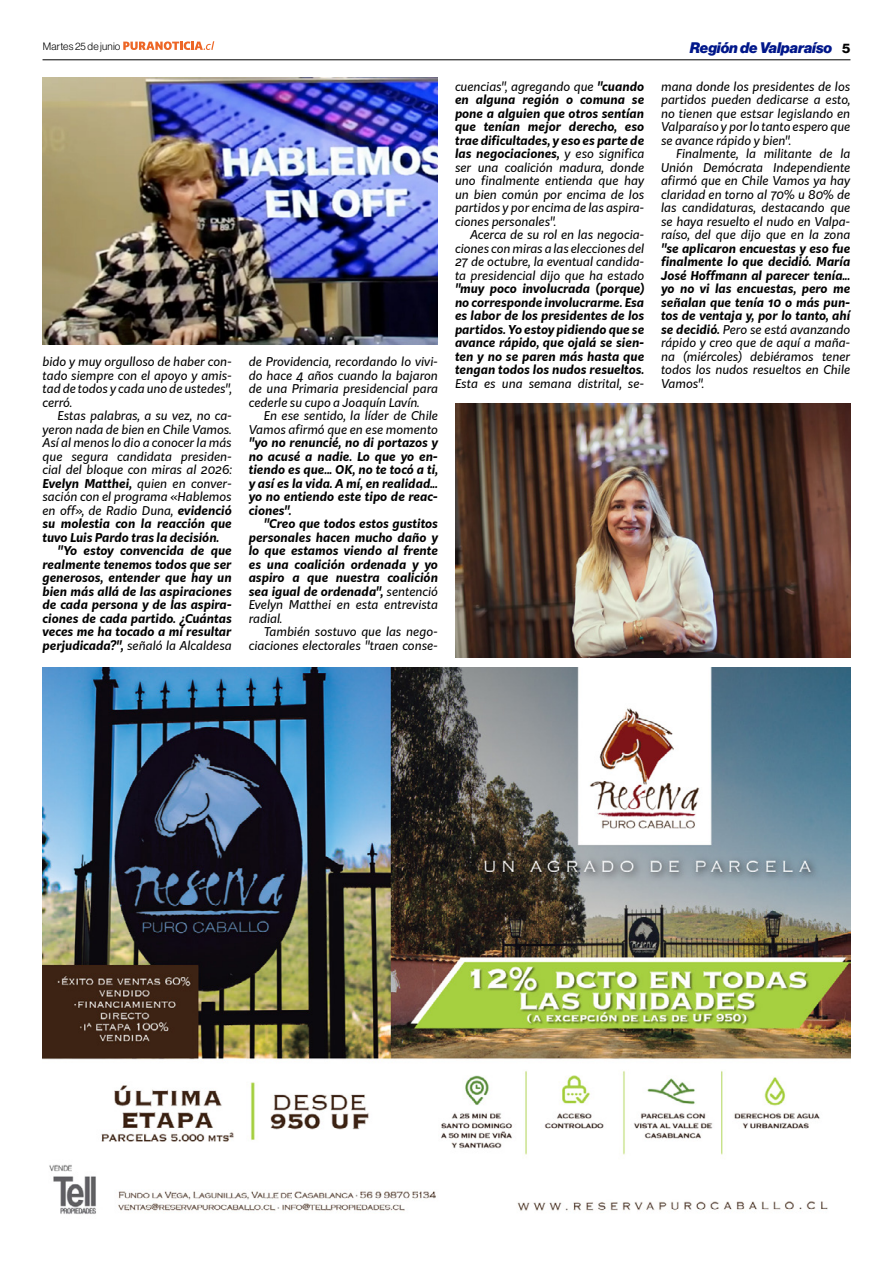
<style>
.page{position:relative;width:893px;height:1263px;background:#fff}
.page>*{position:absolute;margin:0;border:0;box-sizing:border-box;transform-origin:0 0}
.t1{font:15px "N Haas Grotesk DS Pro 96 Blk It";color:#00178a}
.t2{font:italic 12px/13.5px "Kit Sans";color:#000;text-align:justify}
.t3{font:italic 700 12px/13.5px "Kit Sans";color:#000;text-align:justify}
.t4{font:10.5px "N Haas Grotesk DS Pro 45 Lt";letter-spacing:.015em;color:#000}
.s1{font-family:"N Haas Grotesk DS Pro 75 Bd";font-size:13.5px;color:#000}
.s2{font-weight:700}
.s3{font-weight:400}
</style>
<div class="page">
<hr style="left:43px;top:59px;width:807px;height:1px;background:#000">
<svg style="left:123px;top:41px;width:91px;height:9px"></svg>
<img style="left:455px;top:404px;width:396px;height:254px">
<img style="left:43px;top:78px;width:395px;height:266px">
<img style="left:43px;top:668px;width:808px;height:546px">
<p class="t4" style="left:43px;top:40px;width:79px">Martes 25 de junio</p>
<p class="t1" style="left:690px;top:39px;width:162px">Región de Valparaíso <span class="s1">5</span></p>
<p class="t2" style="left:43px;top:354px;width:191px">bido y muy orgulloso de haber con&shy;tado siempre con el apoyo y amis&shy;tad de todos y cada uno de ustedes", cerró.</p>
<p class="t2" style="left:43px;top:408px;width:191px;text-indent:15px">Estas palabras, a su vez, no ca&shy;yeron nada de bien en Chile Vamos.<br>Así al menos lo dio a conocer la más que segura candidata presiden&shy;cial del bloque con miras al 2026:<br><span class="s2">Evelyn Matthei,</span> quien en conver&shy;sación con el programa «Hablemos en off», de Radio Duna, <span class="s2">evidenció su molestia con la reacción que tuvo Luis Pardo tras la decisión.</span></p>
<p class="t3" style="left:43px;top:543px;width:191px;text-indent:15px">"Yo estoy convencida de que realmente tenemos todos que ser generosos, entender que hay un bien más allá de las aspiraciones de cada persona y de las aspira&shy;ciones de cada partido. ¿Cuántas veces me ha tocado a mí resultar perjudicada?", <span class="s3">señaló la Alcaldesa</span></p>
<p class="t2" style="left:249px;top:354px;width:191px">de Providencia, recordando lo vivi&shy;do hace 4 años cuando la bajaron de una Primaria presidencial para cederle su cupo a Joaquín Lavín.</p>
<p class="t2" style="left:249px;top:408px;width:191px;text-align:right">En ese sentido, la líder de Chile<br>Vamos afirmó que en ese momento</p>
<p class="t3" style="left:249px;top:435px;width:191px">"yo no renuncié, no di portazos y no acusé a nadie. Lo que yo en&shy;tiendo es que... OK, no te tocó a ti, y así es la vida. A mí, en realidad... yo no entiendo este tipo de reac&shy;ciones".</p>
<p class="t3" style="left:249px;top:516px;width:191px;text-indent:15px">"Creo que todos estos gustitos personales hacen mucho daño y lo que estamos viendo al frente es una coalición ordenada y yo aspiro a que nuestra coalición sea igual de ordenada", <span class="s3">sentenció Evelyn Matthei en esta entrevista radial.</span></p>
<p class="t2" style="left:249px;top:624px;width:191px;text-align:right">También sostuvo que las nego&shy;ciaciones electorales "traen conse-</p>
<p class="t2" style="left:455px;top:79px;width:191px">cuencias", agregando que <span class="s2">"cuando en alguna región o comuna se pone a alguien que otros sentían que tenían mejor derecho, eso trae dificultades, y eso es parte de las negociaciones,</span> y eso significa ser una coalición madura, donde uno finalmente entienda que hay un bien común por encima de los partidos y por encima de las aspira&shy;ciones personales".</p>
<p class="t2" style="left:455px;top:227px;width:191px;text-indent:15px">Acerca de su rol en las negocia&shy;ciones con miras a las elecciones del 27 de octubre, la eventual candida&shy;ta presidencial dijo que ha estado</p>
<p class="t3" style="left:455px;top:281px;width:191px">"muy poco involucrada (porque) no corresponde involucrarme. Esa es labor de los presidentes de los partidos. Yo estoy pidiendo que se avance rápido, que ojalá se sien&shy;ten y no se paren más hasta que tengan todos los nudos resueltos.</p>
<p class="t2" style="left:455px;top:376px;width:191px">Esta es una semana distrital, se-</p>
<p class="t2" style="left:661px;top:79px;width:191px">mana donde los presidentes de los partidos pueden dedicarse a esto, no tienen que estsar legislando en Valparaíso y por lo tanto espero que se avance rápido y bien".</p>
<p class="t2" style="left:661px;top:146px;width:191px;text-indent:15px">Finalmente, la militante de la Unión Demócrata Independiente afirmó que en Chile Vamos ya hay claridad en torno al 70% u 80% de las candidaturas, destacando que se haya resuelto el nudo en Valpa&shy;raíso, del que dijo que en la zona</p>
<p class="t3" style="left:661px;top:241px;width:191px">"se aplicaron encuestas y eso fue finalmente lo que decidió. María José Hoffmann al parecer tenía... yo no vi las encuestas, pero me señalan que tenía 10 o más pun&shy;tos de ventaja y, por lo tanto, ahí se decidió. <span class="s3">Pero se está avanzando rápido y creo que de aquí a maña&shy;na (miércoles) debiéramos tener todos los nudos resueltos en Chile Vamos".</span></p>
</div>
